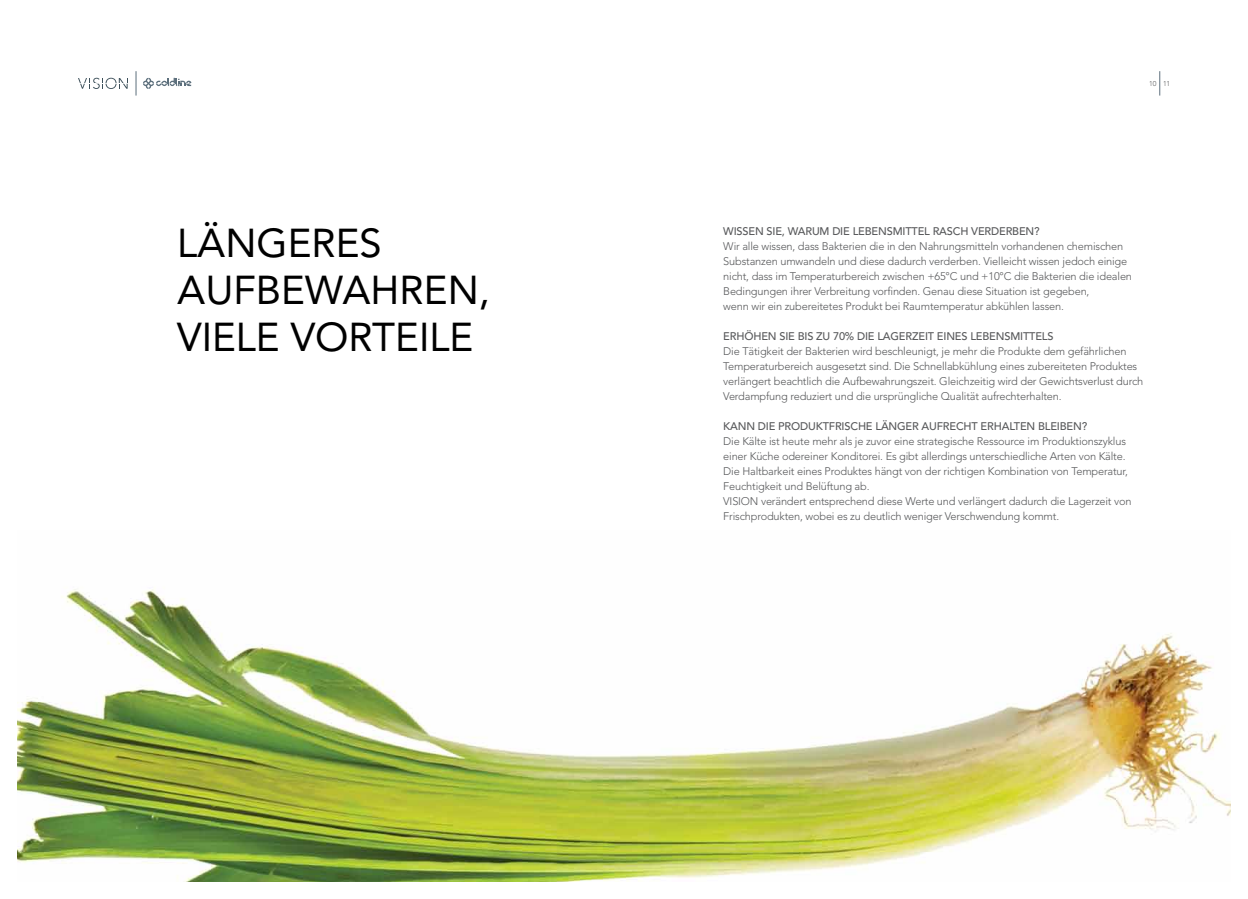
<style>
.page{position:relative;width:1248px;height:899px;background:#fff}
.page>*{position:absolute;margin:0;border:0;box-sizing:border-box;transform-origin:0 0}
.t1{font:40px/47px "Avenir";color:#000}
.t2{font:300 11px/15px "Avenir";letter-spacing:-.015em;color:#58595b}
.t3{font:500 11px "Avenir";letter-spacing:-.015em;color:#58595b}
.t4{font:300 7px "Avenir";color:#58595b}
</style>
<div class="page">
<svg style="left:78px;top:78px;width:50px;height:11px"></svg>
<svg style="left:143px;top:78px;width:48px;height:11px"></svg>
<svg style="left:136px;top:71px;width:1px;height:25px"></svg>
<img style="left:17px;top:589px;width:1213px;height:293px">
<svg style="left:1159px;top:71px;width:1px;height:25px"></svg>
<p class="t4" style="left:1148px;top:80px;width:23px">10 11</p>
<h1 class="t1" style="left:177px;top:220px;width:314px">LÄNGERES<br>AUFBEWAHREN,<br>VIELE VORTEILE</h1>
<p class="t3" style="left:723px;top:225px;width:318px">WISSEN SIE, WARUM DIE LEBENSMITTEL RASCH VERDERBEN?</p>
<p class="t2" style="left:723px;top:239px;width:410px">Wir alle wissen, dass Bakterien die in den Nahrungsmitteln vorhandenen chemischen Substanzen umwandeln und diese dadurch verderben. Vielleicht wissen jedoch einige nicht, dass im Temperaturbereich zwischen +65°C und +10°C die Bakterien die idealen Bedingungen ihrer Verbreitung vorfinden. Genau diese Situation ist gegeben,<br>wenn wir ein zubereitetes Produkt bei Raumtemperatur abkühlen lassen.</p>
<p class="t3" style="left:723px;top:330px;width:332px">ERHÖHEN SIE BIS ZU 70% DIE LAGERZEIT EINES LEBENSMITTELS</p>
<p class="t2" style="left:723px;top:344px;width:421px">Die Tätigkeit der Bakterien wird beschleunigt, je mehr die Produkte dem gefährlichen Temperaturbereich ausgesetzt sind. Die Schnellabkühlung eines zubereiteten Produktes verlängert beachtlich die Aufbewahrungszeit. Gleichzeitig wird der Gewichtsverlust durch Verdampfung reduziert und die ursprüngliche Qualität aufrechterhalten.</p>
<p class="t3" style="left:723px;top:420px;width:365px">KANN DIE PRODUKTFRISCHE LÄNGER AUFRECHT ERHALTEN BLEIBEN?</p>
<p class="t2" style="left:723px;top:434px;width:410px">Die Kälte ist heute mehr als je zuvor eine strategische Ressource im Produktionszyklus einer Küche odereiner Konditorei. Es gibt allerdings unterschiedliche Arten von Kälte.<br>Die Haltbarkeit eines Produktes hängt von der richtigen Kombination von Temperatur, Feuchtigkeit und Belüftung ab.<br>VISION verändert entsprechend diese Werte und verlängert dadurch die Lagerzeit von Frischprodukten, wobei es zu deutlich weniger Verschwendung kommt.</p>
</div>
